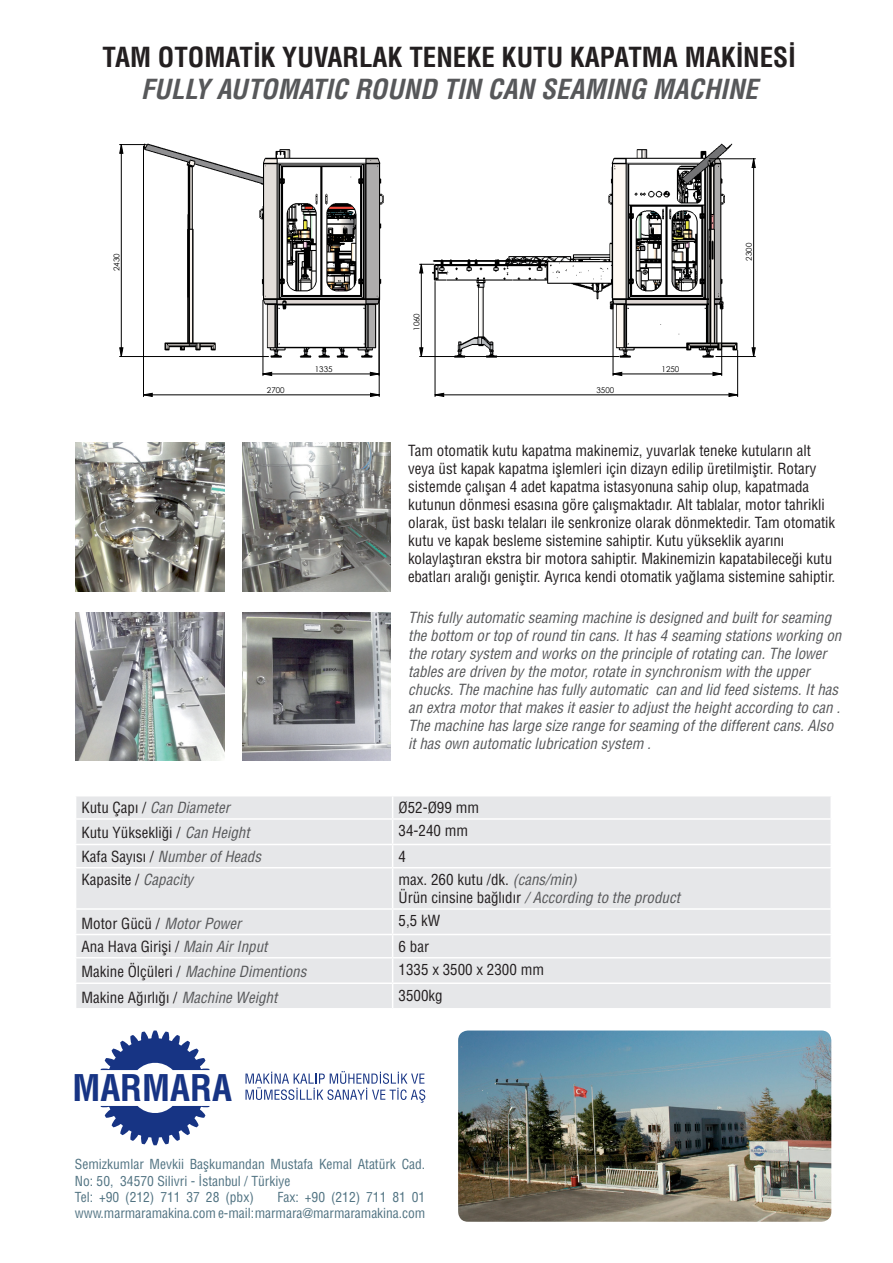
<style>
.page{position:relative;width:893px;height:1263px;background:#fff}
.page>*{position:absolute;margin:0;border:0;box-sizing:border-box;transform-origin:0 0}
.t1{font:35.85px "Helvetica Cond Bold Tr";color:#173484}
.t2{font:27px "Helvetica Cond Bold Tr";color:#231f20}
.t3{font:27px "Helvetica Cond Bold Ita Tr";color:#57585a}
.t4{font:15px/18px "Helvetica Cond Normal Tr";color:#231f20}
.t5{font:15px/18px "Helvetica Cond Italic Tr";color:#57585a}
.t6{font:13.5px/16.2px "Helvetica Cond Normal Tr";color:#517382}
.t7{font:7.95px "Century Gothic";color:#000}
.s1{font-family:"Helvetica Cond Normal Tr";color:#231f20}
.s2{font-family:"Helvetica Cond Italic Tr";color:#57585a}
</style>
<div class="page">
<svg style="left:245px;top:1071px;width:180px;height:32px"></svg>
<svg style="left:101px;top:1106px;width:109px;height:39px"></svg>
<svg style="left:101px;top:1030px;width:109px;height:40px"></svg>
<img style="left:458px;top:1030px;width:373px;height:192px">
<div style="left:76px;top:796px;width:754px;height:212px;background:#e6e7e9"></div>
<hr style="left:75px;top:818px;width:318px;height:2px;background:#fff">
<hr style="left:393px;top:818px;width:439px;height:2px;background:#fff">
<hr style="left:75px;top:844px;width:318px;height:1px;background:#fff">
<hr style="left:393px;top:844px;width:439px;height:1px;background:#fff">
<svg style="left:392px;top:796px;width:1px;height:71px"></svg>
<hr style="left:75px;top:867px;width:318px;height:1px;background:#fff">
<hr style="left:393px;top:867px;width:439px;height:1px;background:#fff">
<hr style="left:392px;top:868px;width:1px;height:40px;background:#fff">
<hr style="left:75px;top:908px;width:318px;height:2px;background:#fff">
<hr style="left:393px;top:908px;width:439px;height:2px;background:#fff">
<hr style="left:75px;top:934px;width:318px;height:1px;background:#fff">
<hr style="left:393px;top:934px;width:439px;height:1px;background:#fff">
<hr style="left:75px;top:957px;width:318px;height:1px;background:#fff">
<hr style="left:393px;top:957px;width:439px;height:1px;background:#fff">
<hr style="left:75px;top:982px;width:318px;height:2px;background:#fff">
<hr style="left:393px;top:982px;width:439px;height:2px;background:#fff">
<svg style="left:392px;top:910px;width:1px;height:98px"></svg>
<img style="left:144px;top:143px;width:240px;height:223px">
<img style="left:423px;top:143px;width:329px;height:223px">
<hr style="left:143px;top:146px;width:1px;height:251px;background:#000">
<hr style="left:379px;top:297px;width:1px;height:100px;background:#000">
<hr style="left:435px;top:281px;width:1px;height:116px;background:#000">
<hr style="left:737px;top:350px;width:1px;height:47px;background:#000">
<hr style="left:613px;top:300px;width:1px;height:76px;background:#000">
<hr style="left:721px;top:297px;width:1px;height:79px;background:#000">
<hr style="left:420px;top:356px;width:199px;height:1px;background:#000">
<hr style="left:120px;top:356px;width:149px;height:1px;background:#000">
<hr style="left:710px;top:159px;width:45px;height:1px;background:#000">
<hr style="left:716px;top:356px;width:39px;height:1px;background:#000">
<hr style="left:263px;top:300px;width:1px;height:76px;background:#000">
<svg style="left:143px;top:393px;width:237px;height:4px"></svg>
<svg style="left:435px;top:393px;width:303px;height:4px"></svg>
<svg style="left:613px;top:372px;width:109px;height:4px"></svg>
<svg style="left:419px;top:264px;width:15px;height:93px"></svg>
<svg style="left:119px;top:144px;width:26px;height:213px"></svg>
<svg style="left:752px;top:158px;width:4px;height:199px"></svg>
<svg style="left:263px;top:372px;width:116px;height:4px"></svg>
<img style="left:76px;top:442px;width:149px;height:149px">
<img style="left:76px;top:612px;width:149px;height:149px">
<img style="left:242px;top:442px;width:149px;height:149px">
<img style="left:242px;top:612px;width:149px;height:149px">
<h2 class="t2" style="left:103px;top:41px;width:695px">TAM OTOMATİK YUVARLAK TENEKE KUTU KAPATMA MAKİNESİ</h2>
<h2 class="t3" style="left:141px;top:73px;width:618px">FULLY AUTOMATIC ROUND TIN CAN SEAMING MACHINE</h2>
<p class="t7" style="left:111px;top:271px;width:19px;rotate:-90deg">2430</p>
<p class="t7" style="left:267px;top:385px;width:19px">2700</p>
<p class="t7" style="left:315px;top:364px;width:19px">1335</p>
<p class="t7" style="left:411px;top:331px;width:19px;rotate:-90deg">1060</p>
<p class="t7" style="left:596px;top:385px;width:19px">3500</p>
<p class="t7" style="left:662px;top:364px;width:19px">1250</p>
<p class="t7" style="left:743px;top:261px;width:19px;rotate:-90deg">2300</p>
<p class="t4" style="left:408px;top:441px;width:429px">Tam otomatik kutu kapatma makinemiz, yuvarlak teneke kutuların alt veya üst kapak kapatma işlemleri için dizayn edilip üretilmiştir. Rotary sistemde çalışan 4 adet kapatma istasyonuna sahip olup, kapatmada kutunun dönmesi esasına göre çalışmaktadır. Alt tablalar, motor tahrikli olarak, üst baskı telaları ile senkronize olarak dönmektedir. Tam otomatik kutu ve kapak besleme sistemine sahiptir. Kutu yükseklik ayarını kolaylaştıran ekstra bir motora sahiptir. Makinemizin kapatabileceği kutu ebatları aralığı geniştir. Ayrıca kendi otomatik yağlama sistemine sahiptir.</p>
<p class="t5" style="left:408px;top:609px;width:435px">This fully automatic seaming machine is designed and built for seaming the bottom or top of round tin cans. It has 4 seaming stations working on the rotary system and works on the principle of rotating can. The lower tables are driven by the motor, rotate in synchronism with the upper chucks. The machine has fully automatic can and lid feed sistems. It has an extra motor that makes it easier to adjust the height according to can .<br>The machine has large size range for seaming of the different cans. Also it has own automatic lubrication system .</p>
<p class="t5" style="left:82px;top:798px;width:150px"><span class="s1">Kutu Çapı /</span> Can Diameter</p>
<p class="t4" style="left:399px;top:798px;width:82px">Ø52-Ø99 mm</p>
<p class="t4" style="left:82px;top:824px;width:170px">Kutu Yüksekliği / <span class="s2">Can Height</span></p>
<p class="t4" style="left:399px;top:821px;width:71px">34-240 mm</p>
<p class="t5" style="left:82px;top:847px;width:181px"><span class="s1">Kafa Sayısı /</span> Number of Heads</p>
<p class="t4" style="left:399px;top:847px;width:9px">4</p>
<p class="t4" style="left:82px;top:870px;width:113px">Kapasite / <span class="s2">Capacity</span></p>
<p class="t4" style="left:399px;top:870px;width:180px">max. 260 kutu /dk. <span class="s2">(cans/min)</span></p>
<p class="t5" style="left:399px;top:888px;width:283px"><span class="s1">Ürün cinsine bağlıdır</span> / According to the product</p>
<p class="t4" style="left:82px;top:914px;width:161px">Motor Gücü / <span class="s2">Motor Power</span></p>
<p class="t4" style="left:399px;top:911px;width:43px">5,5 kW</p>
<p class="t4" style="left:82px;top:937px;width:187px">Ana Hava Girişi / <span class="s2">Main Air Input</span></p>
<p class="t4" style="left:399px;top:937px;width:32px">6 bar</p>
<p class="t5" style="left:82px;top:963px;width:226px"><span class="s1">Makine Ölçüleri /</span> Machine Dimentions</p>
<p class="t4" style="left:399px;top:960px;width:147px">1335 x 3500 x 2300 mm</p>
<p class="t4" style="left:82px;top:988px;width:197px">Makine Ağırlığı / <span class="s2">Machine Weight</span></p>
<p class="t4" style="left:399px;top:986px;width:46px">3500kg</p>
<h1 class="t1" style="left:72px;top:1066px;width:161px">MARMARA</h1>
<p class="t6" style="left:75px;top:1156px;width:352px">Semizkumlar Mevkii Başkumandan Mustafa Kemal Atatürk Cad.<br>No: 50, 34570 Silivri - İstanbul / Türkiye<br>Tel: +90 (212) 711 37 28 (pbx)</p>
<p class="t6" style="left:75px;top:1188px;width:352px;text-align:right">Fax: +90 (212) 711 81 01<br>www.marmaramakina.com e-mail: marmara@marmaramakina.com</p>
</div>
